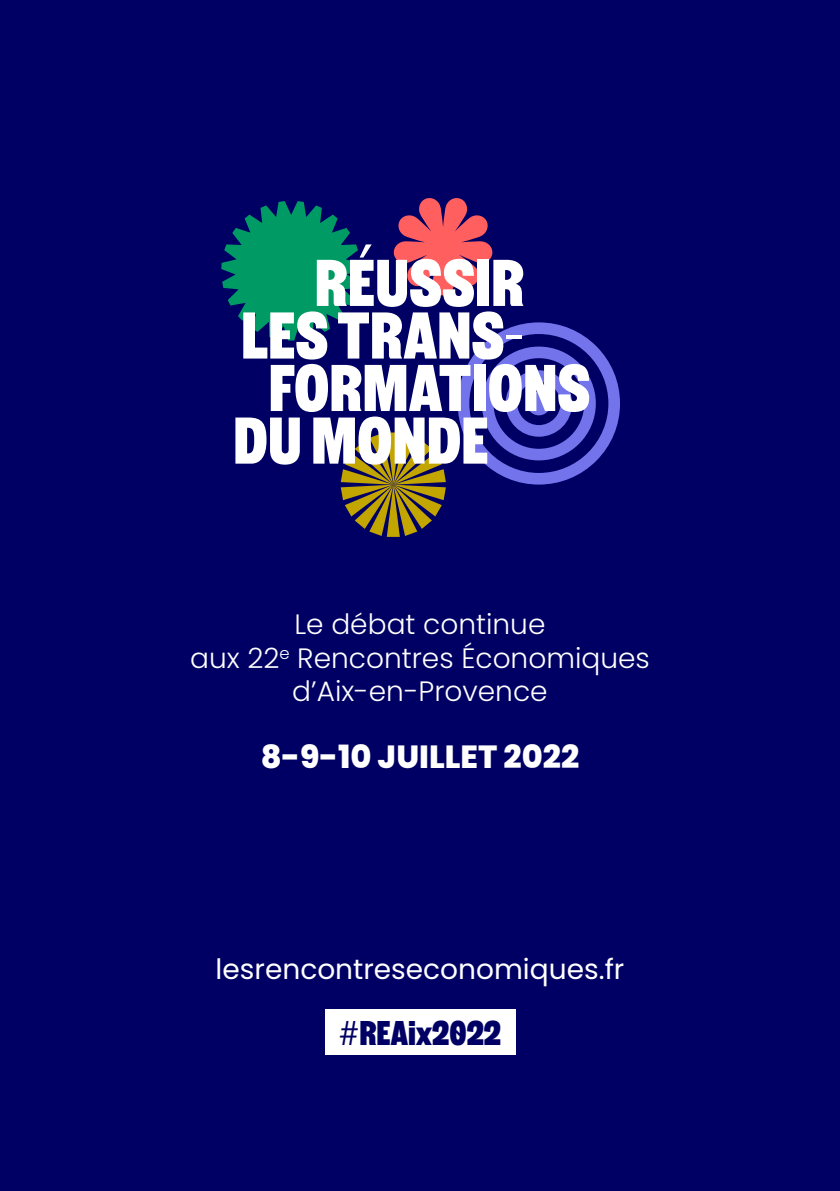
<style>
.page{position:relative;width:840px;height:1191px;background:#fff}
.page>*{position:absolute;margin:0;border:0;box-sizing:border-box;transform-origin:0 0}
.t1{font:900 40px "Salford Sans";color:#000064}
.t2{font:800 32px "Poppins";color:#fff}
.t3{font:300 28px/33.6px "Poppins";color:#fff;text-align:center}
.t4{font:28px "Poppins";color:#fff}
</style>
<div class="page">
<div style="left:1px;top:1px;width:838px;height:1190px;background:#000064"></div>
<div style="left:324px;top:1009px;width:191px;height:45px;background:#fff"></div>
<svg style="left:221px;top:198px;width:398px;height:339px"></svg>
<p class="t3" style="left:190px;top:608px;width:461px">Le débat continue<br>aux 22<sup>e</sup> Rencontres Économiques d’Aix-en-Provence</p>
<p class="t2" style="left:260px;top:738px;width:320px">8-9-10 JUILLET 2022</p>
<p class="t4" style="left:215px;top:953px;width:410px">lesrencontreseconomiques.fr</p>
<h1 class="t1" style="left:338px;top:1007px;width:164px">#REAix2022</h1>
</div>
